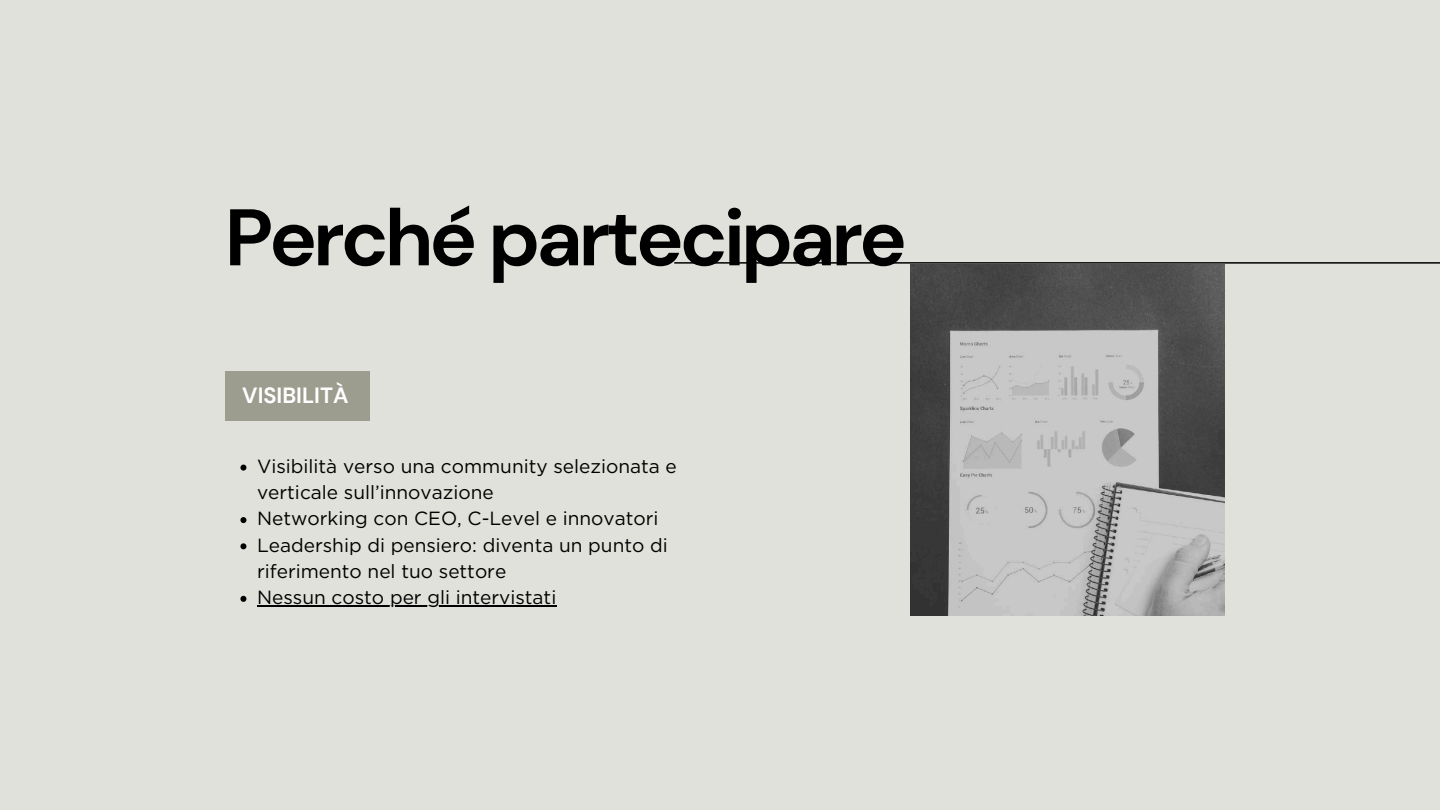
<style>
.page{position:relative;width:1440px;height:810px;background:#e1e1db}
.page>*{position:absolute;margin:0;border:0;box-sizing:border-box;transform-origin:0 0}
.t1{font:700 80px "DM Sans";letter-spacing:-.05em;color:#000}
.t2{font:700 22px "DM Sans";color:#fff}
.t3{font:19.1px/26.2px "Gotham";color:#000}
</style>
<div class="page">
<div style="left:225px;top:372px;width:145px;height:49px;background:#9c9c8f"></div>
<img style="left:911px;top:264px;width:313px;height:352px">
<hr style="left:674px;top:262px;width:766px;height:2px;background:#000">
<svg style="left:240px;top:465px;width:6px;height:6px"></svg>
<svg style="left:240px;top:517px;width:6px;height:6px"></svg>
<svg style="left:240px;top:543px;width:6px;height:6px"></svg>
<svg style="left:240px;top:596px;width:6px;height:6px"></svg>
<hr style="left:257px;top:606px;width:299px;height:1px;background:#000">
<h1 class="t1" style="left:225px;top:186px;width:684px">Perché partecipare</h1>
<p class="t2" style="left:242px;top:381px;width:108px">VISIBILITÀ</p>
<p class="t3" style="left:257px;top:453px;width:421px">Visibilità verso una community selezionata e verticale sull’innovazione<br>Networking con CEO, C-Level e innovatori Leadership di pensiero: diventa un punto di riferimento nel tuo settore<br>Nessun costo per gli intervistati</p>
</div>
